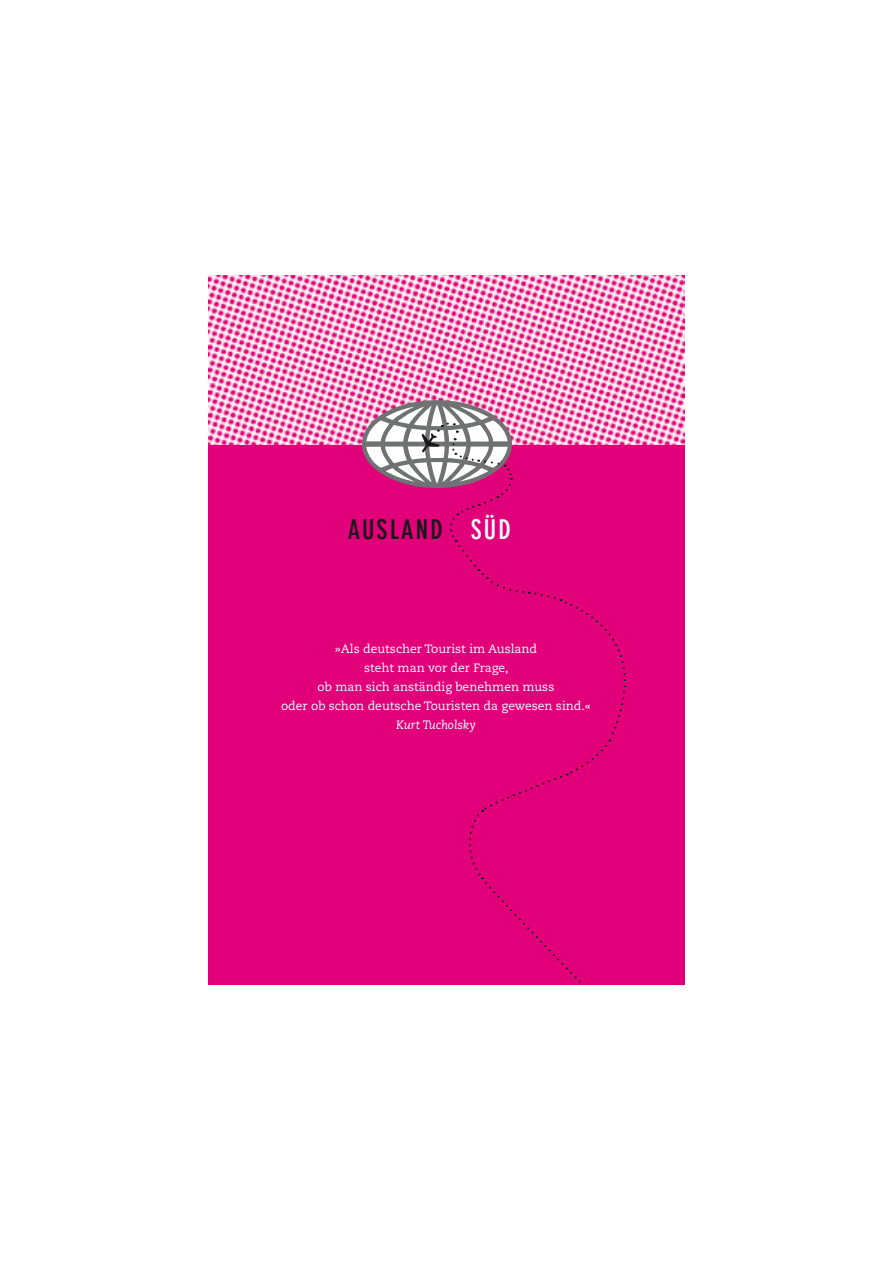
<style>
.page{position:relative;width:893px;height:1263px;background:#fff}
.page>*{position:absolute;margin:0;border:0;box-sizing:border-box;transform-origin:0 0}
.t1{font:700 condensed 26.85px "DIN Neuzeit Grotesk";letter-spacing:.08em;color:#1a171b}
.t2{font:12.15px/19px "Caecilia Roman Os F";color:#fff;text-align:center}
.t3{font:italic 12.15px "Caecilia";color:#fff}
.s1{color:#fff}
</style>
<div class="page">
<div style="left:208px;top:276px;width:477px;height:708px;background:#e2007a"></div>
<img style="left:208px;top:276px;width:477px;height:168px">
<svg style="left:366px;top:404px;width:287px;height:581px"></svg>
<h1 class="t1" style="left:348px;top:513px;width:165px">AUSLAND <span class="s1">SÜD</span></h1>
<p class="t2" style="left:281px;top:639px;width:311px">»Als deutscher Tourist im Ausland<br>steht man vor der Frage,<br>ob man sich anständig benehmen muss<br>oder ob schon deutsche Touristen da gewesen sind.«</p>
<p class="t3" style="left:396px;top:718px;width:81px">Kurt Tucholsky</p>
</div>
